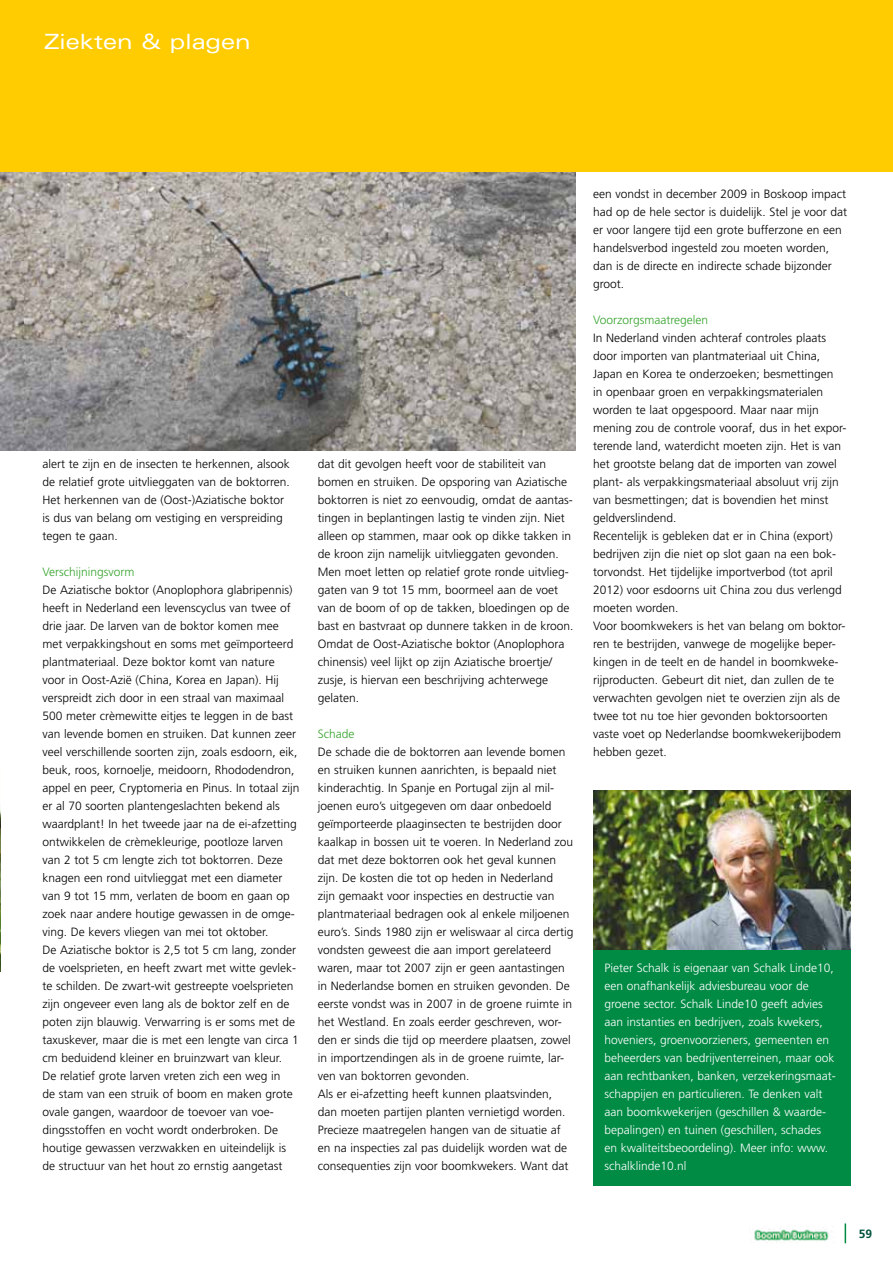
<style>
.page{position:relative;width:893px;height:1263px;background:#fff}
.page>*{position:absolute;margin:0;border:0;box-sizing:border-box;transform-origin:0 0}
.t1{font:expanded 21px "Univers";color:#fff}
.t2{font:300 12px/18px "Frutiger";color:#000}
.t3{font:300 12px/18px "Frutiger";color:#fff}
.t4{font:300 12px "Frutiger";color:#35a32c}
.t5{font:700 12px "Frutiger";color:#00523c}
</style>
<div class="page">
<svg style="left:845px;top:1223px;width:1px;height:20px"></svg>
<img style="left:754px;top:1228px;width:75px;height:15px">
<img style="left:0;top:809px;width:1px;height:163px">
<img style="left:0;top:159px;width:575px;height:292px">
<div style="left:1px;top:0;width:892px;height:171px;background:#fecc00"></div>
<div style="left:593px;top:792px;width:257px;height:393px;background:#008b45"></div>
<img style="left:593px;top:791px;width:257px;height:158px">
<h1 class="t1" style="left:44px;top:29px;width:208px">Ziekten &amp; plagen</h1>
<p class="t2" style="left:43px;top:455px;width:249px">alert te zijn en de insecten te herkennen, alsook de relatief grote uitvlieggaten van de boktorren.<br>Het herkennen van de (Oost-)Aziatische boktor is dus van belang om vestiging en verspreiding tegen te gaan.</p>
<p class="t4" style="left:43px;top:565px;width:94px">Verschijningsvorm</p>
<p class="t2" style="left:43px;top:581px;width:258px">De Aziatische boktor (Anoplophora glabripennis) heeft in Nederland een levenscyclus van twee of drie jaar. De larven van de boktor komen mee met verpakkingshout en soms met geïmporteerd plantmateriaal. Deze boktor komt van nature voor in Oost-Azië (China, Korea en Japan). Hij verspreidt zich door in een straal van maximaal 500 meter crèmewitte eitjes te leggen in de bast van levende bomen en struiken. Dat kunnen zeer veel verschillende soorten zijn, zoals esdoorn, eik, beuk, roos, kornoelje, meidoorn, Rhododendron, appel en peer, Cryptomeria en Pinus. In totaal zijn er al 70 soorten plantengeslachten bekend als waardplant! In het tweede jaar na de ei-afzetting ontwikkelen de crèmekleurige, pootloze larven van 2 tot 5 cm lengte zich tot boktorren. Deze knagen een rond uitvlieggat met een diameter van 9 tot 15 mm, verlaten de boom en gaan op zoek naar andere houtige gewassen in de omge&shy;ving. De kevers vliegen van mei tot oktober.<br>De Aziatische boktor is 2,5 tot 5 cm lang, zonder de voelsprieten, en heeft zwart met witte gevlek&shy;te schilden. De zwart-wit gestreepte voelsprieten zijn ongeveer even lang als de boktor zelf en de poten zijn blauwig. Verwarring is er soms met de taxuskever, maar die is met een lengte van circa 1 cm beduidend kleiner en bruinzwart van kleur.<br>De relatief grote larven vreten zich een weg in<br>de stam van een struik of boom en maken grote ovale gangen, waardoor de toevoer van voe&shy;dingsstoffen en vocht wordt onderbroken. De houtige gewassen verzwakken en uiteindelijk is de structuur van het hout zo ernstig aangetast</p>
<p class="t2" style="left:318px;top:455px;width:257px">dat dit gevolgen heeft voor de stabiliteit van bomen en struiken. De opsporing van Aziatische boktorren is niet zo eenvoudig, omdat de aantas&shy;tingen in beplantingen lastig te vinden zijn. Niet alleen op stammen, maar ook op dikke takken in de kroon zijn namelijk uitvlieggaten gevonden.<br>Men moet letten op relatief grote ronde uitvlieg&shy;gaten van 9 tot 15 mm, boormeel aan de voet van de boom of op de takken, bloedingen op de bast en bastvraat op dunnere takken in de kroon.<br>Omdat de Oost-Aziatische boktor (Anoplophora chinensis) veel lijkt op zijn Aziatische broertje/ zusje, is hiervan een beschrijving achterwege gelaten.</p>
<p class="t4" style="left:318px;top:727px;width:38px">Schade</p>
<p class="t2" style="left:318px;top:743px;width:257px">De schade die de boktorren aan levende bomen en struiken kunnen aanrichten, is bepaald niet kinderachtig. In Spanje en Portugal zijn al mil&shy;joenen euro’s uitgegeven om daar onbedoeld geïmporteerde plaaginsecten te bestrijden door kaalkap in bossen uit te voeren. In Nederland zou dat met deze boktorren ook het geval kunnen zijn. De kosten die tot op heden in Nederland zijn gemaakt voor inspecties en destructie van plantmateriaal bedragen ook al enkele miljoenen euro’s. Sinds 1980 zijn er weliswaar al circa dertig vondsten geweest die aan import gerelateerd waren, maar tot 2007 zijn er geen aantastingen in Nederlandse bomen en struiken gevonden. De eerste vondst was in 2007 in de groene ruimte in het Westland. En zoals eerder geschreven, wor&shy;den er sinds die tijd op meerdere plaatsen, zowel in importzendingen als in de groene ruimte, lar&shy;ven van boktorren gevonden.<br>Als er ei-afzetting heeft kunnen plaatsvinden, dan moeten partijen planten vernietigd worden.<br>Precieze maatregelen hangen van de situatie af en na inspecties zal pas duidelijk worden wat de consequenties zijn voor boomkwekers. Want dat</p>
<p class="t2" style="left:593px;top:185px;width:256px">een vondst in december 2009 in Boskoop impact had op de hele sector is duidelijk. Stel je voor dat er voor langere tijd een grote bufferzone en een handelsverbod ingesteld zou moeten worden, dan is de directe en indirecte schade bijzonder groot.</p>
<p class="t4" style="left:593px;top:313px;width:117px">Voorzorgsmaatregelen</p>
<p class="t2" style="left:593px;top:329px;width:255px">In Nederland vinden achteraf controles plaats door importen van plantmateriaal uit China, Japan en Korea te onderzoeken; besmettingen<br>in openbaar groen en verpakkingsmaterialen worden te laat opgespoord. Maar naar mijn mening zou de controle vooraf, dus in het expor&shy;terende land, waterdicht moeten zijn. Het is van het grootste belang dat de importen van zowel plant- als verpakkingsmateriaal absoluut vrij zijn van besmettingen; dat is bovendien het minst geldverslindend.<br>Recentelijk is gebleken dat er in China (export) bedrijven zijn die niet op slot gaan na een bok&shy;torvondst. Het tijdelijke importverbod (tot april 2012) voor esdoorns uit China zou dus verlengd moeten worden.<br>Voor boomkwekers is het van belang om boktor&shy;ren te bestrijden, vanwege de mogelijke beper&shy;kingen in de teelt en de handel in boomkweke&shy;rijproducten. Gebeurt dit niet, dan zullen de te verwachten gevolgen niet te overzien zijn als de twee tot nu toe hier gevonden boktorsoorten vaste voet op Nederlandse boomkwekerijbodem hebben gezet.</p>
<p class="t3" style="left:604px;top:959px;width:233px">Pieter Schalk is eigenaar van Schalk Linde10, een onafhankelijk adviesbureau voor de groene sector. Schalk Linde10 geeft advies aan instanties en bedrijven, zoals kwekers, hoveniers, groenvoorzieners, gemeenten en beheerders van bedrijventerreinen, maar ook aan rechtbanken, banken, verzekeringsmaat&shy;schappijen en particulieren. Te denken valt aan boomkwekerijen (geschillen &amp; waarde&shy;bepalingen) en tuinen (geschillen, schades en kwaliteitsbeoordeling). Meer info: www. schalklinde10.nl</p>
<p class="t5" style="left:859px;top:1227px;width:15px">59</p>
</div>
